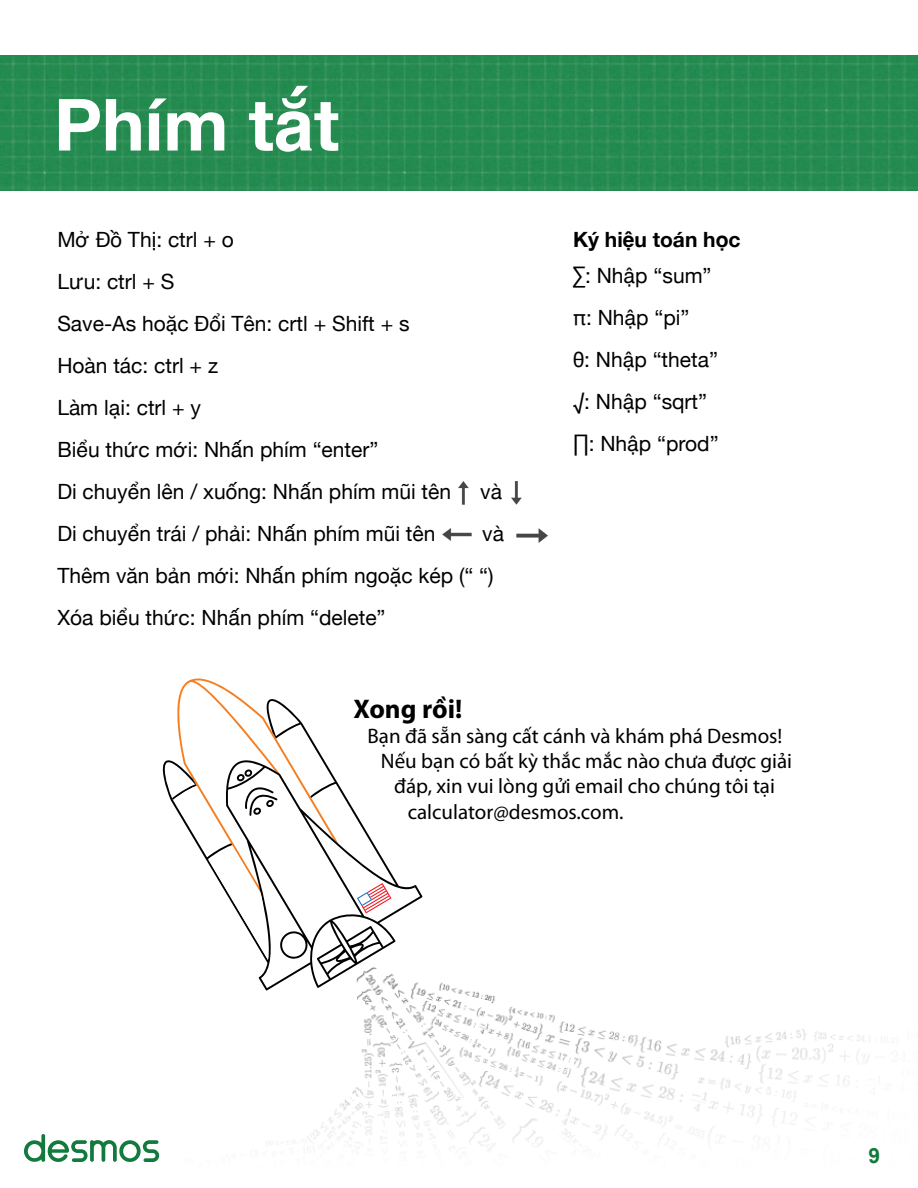
<style>
.page{position:relative;width:918px;height:1188px;background:#fff}
.page>*{position:absolute;margin:0;border:0;box-sizing:border-box;transform-origin:0 0}
.t1{font:700 72px "Helvetica Neue";color:#fff}
.t2{font:700 27px "Myriad Pro";color:#000}
.t3{font:21px "Helvetica Neue";color:#000}
.t4{font:21px "Myriad Pro";color:#000}
.t5{font:700 21px "Helvetica Neue";color:#000}
.t6{font:700 21px "Arial";color:#127a3d}
</style>
<div class="page">
<img style="left:0;top:55px;width:918px;height:135px">
<svg style="left:24px;top:1134px;width:135px;height:28px"></svg>
<img style="left:266px;top:982px;width:276px;height:169px">
<img style="left:516px;top:528px;width:31px;height:14px">
<img style="left:442px;top:529px;width:29px;height:12px">
<img style="left:512px;top:482px;width:9px;height:23px">
<img style="left:459px;top:482px;width:9px;height:23px">
<svg style="left:264px;top:892px;width:159px;height:98px"></svg>
<svg style="left:162px;top:678px;width:258px;height:310px"></svg>
<p class="t1" style="left:54px;top:68px;width:287px">Phím tắt</p>
<p class="t3" style="left:57px;top:224px;width:178px">Mở Đồ Thị: ctrl + o</p>
<p class="t3" style="left:57px;top:266px;width:119px">Lưu: ctrl + S</p>
<p class="t3" style="left:57px;top:308px;width:354px">Save-As hoặc Đổi Tên: crtl + Shift + s</p>
<p class="t3" style="left:57px;top:350px;width:162px">Hoàn tác: ctrl + z</p>
<p class="t3" style="left:57px;top:392px;width:145px">Làm lại: ctrl + y</p>
<p class="t3" style="left:57px;top:434px;width:323px">Biểu thức mới: Nhấn phím “enter”</p>
<p class="t3" style="left:57px;top:476px;width:395px">Di chuyển lên / xuống: Nhấn phím mũi tên</p>
<p class="t3" style="left:480px;top:476px;width:23px">và</p>
<p class="t3" style="left:57px;top:518px;width:380px">Di chuyển trái / phải: Nhấn phím mũi tên</p>
<p class="t3" style="left:482px;top:518px;width:23px">và</p>
<p class="t3" style="left:57px;top:560px;width:438px">Thêm văn bản mới: Nhấn phím ngoặc kép (“ “)</p>
<p class="t3" style="left:57px;top:602px;width:330px">Xóa biểu thức: Nhấn phím “delete”</p>
<p class="t5" style="left:573px;top:223px;width:169px">Ký hiệu toán học</p>
<p class="t3" style="left:573px;top:260px;width:140px">∑: Nhập “sum”</p>
<p class="t3" style="left:573px;top:302px;width:118px">π: Nhập “pi”</p>
<p class="t3" style="left:573px;top:344px;width:147px">θ: Nhập “theta”</p>
<p class="t3" style="left:573px;top:386px;width:136px">√: Nhập “sqrt”</p>
<p class="t3" style="left:573px;top:428px;width:147px">∏: Nhập “prod”</p>
<p class="t2" style="left:353px;top:691px;width:110px">Xong rồi!</p>
<p class="t4" style="left:368px;top:723px;width:416px">Bạn đã sẵn sàng cất cánh và khám phá Desmos!</p>
<p class="t4" style="left:381px;top:748px;width:413px">Nếu bạn có bất kỳ thắc mắc nào chưa được giải</p>
<p class="t4" style="left:394px;top:773px;width:382px">đáp, xin vui lòng gửi email cho chúng tôi tại</p>
<p class="t4" style="left:408px;top:799px;width:217px">calculator@desmos.com.</p>
<p class="t6" style="left:868px;top:1142px;width:13px">9</p>
</div>
